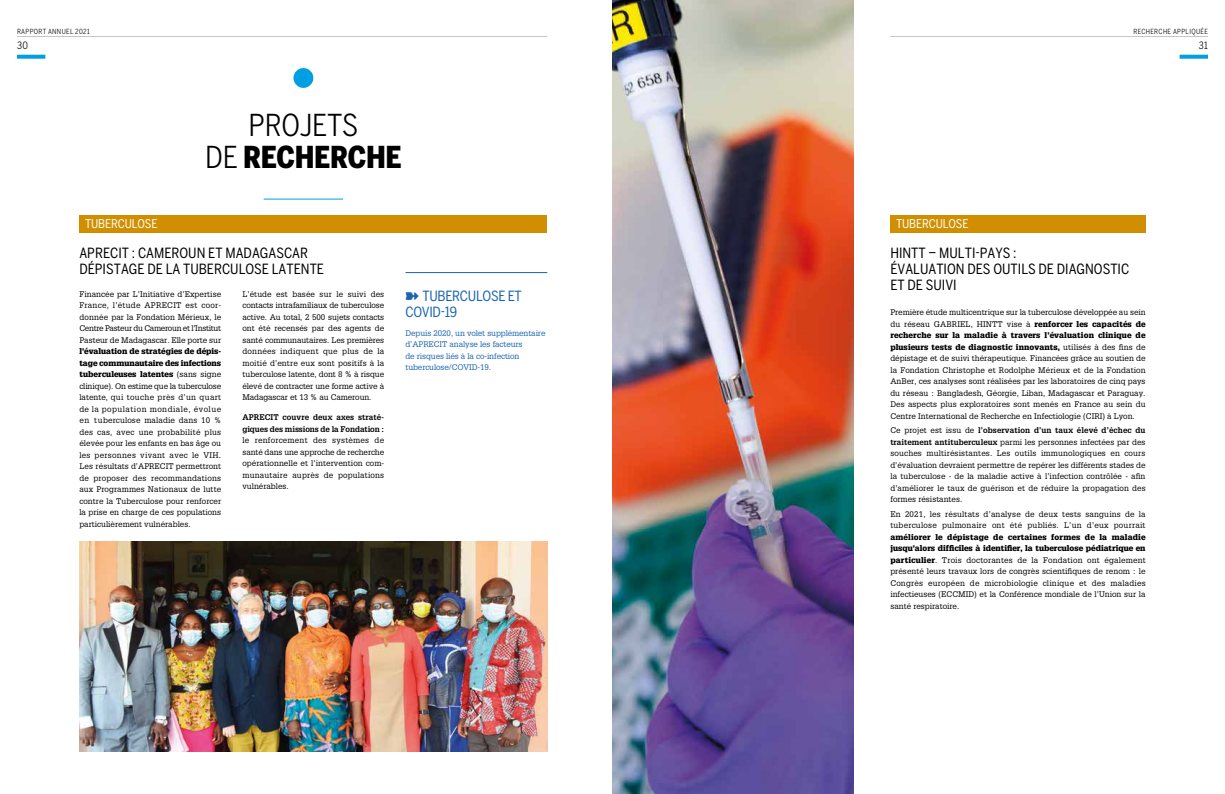
<style>
.page{position:relative;width:1225px;height:794px;background:#fff}
.page>*{position:absolute;margin:0;border:0;box-sizing:border-box;transform-origin:0 0}
.t1{font:30px/32px "Benton Sans Condensed";letter-spacing:-.01em;color:#000;text-align:center}
.t2{font:14px/16px "Benton Sans Condensed";color:#000}
.t3{font:14px/16px "Benton Sans Condensed";letter-spacing:-.02em;color:#1a64ae}
.t4{font:12px "Benton Sans Condensed";letter-spacing:-.01em;color:#fff}
.t5{font:10px "Benton Sans Condensed";color:#000}
.t6{font:8px/11.5px "Glypha LT Std";color:#000;text-align:justify}
.t7{font:8px/11.5px "Glypha LT Std";letter-spacing:-.01em;color:#1a64ae}
.t8{font:8px/11.5px "Glypha LT Std";letter-spacing:.025em;color:#000}
.t9{font:700 8px/11.5px "Glypha LT Std";letter-spacing:-.01em;color:#000}
.t10{font:7px "Benton Sans Condensed";letter-spacing:.05em;color:#000}
.s1{font-weight:900}
.s2{font-weight:700}
</style>
<div class="page">
<svg style="left:17px;top:55px;width:28px;height:4px"></svg>
<hr style="left:890px;top:36px;width:318px;height:1px;background:#c6c6c6">
<svg style="left:1179px;top:55px;width:29px;height:4px"></svg>
<div style="left:890px;top:215px;width:255px;height:17px;background:#d18f00"></div>
<hr style="left:17px;top:36px;width:530px;height:1px;background:#c6c6c6">
<div style="left:293px;top:68px;width:20px;height:20px;background:#009fe3;border-radius:50%"></div>
<hr style="left:264px;top:199px;width:79px;height:1px;background:#009fe3">
<hr style="left:405px;top:272px;width:142px;height:1px;background:#1a64ae">
<div style="left:79px;top:215px;width:468px;height:17px;background:#d18f00"></div>
<img style="left:612px;top:0;width:241px;height:794px">
<img style="left:79px;top:541px;width:468px;height:210px">
<p class="t10" style="left:17px;top:27px;width:74px">RAPPORT ANNUEL 2021</p>
<p class="t10" style="left:1133px;top:27px;width:76px">RECHERCHE APPLIQUÉE</p>
<p class="t5" style="left:1198px;top:39px;width:11px">31</p>
<p class="t5" style="left:17px;top:39px;width:13px">30</p>
<h3 class="t4" style="left:85px;top:217px;width:74px">TUBERCULOSE</h3>
<h1 class="t1" style="left:205px;top:109px;width:198px">PROJETS<br>DE <span class="s1">RECHERCHE</span></h1>
<h2 class="t2" style="left:79px;top:244px;width:246px">APRECIT : CAMEROUN ET MADAGASCAR<br>DÉPISTAGE DE LA TUBERCULOSE LATENTE</h2>
<p class="t6" style="left:79px;top:288px;width:143px">Financée par L’Initiative d’Expertise France, l’étude APRECIT est coor&shy;donnée par la Fondation Mérieux, le Centre Pasteur du Cameroun et l’Institut Pasteur de Madagascar. Elle porte sur</p>
<p class="t6" style="left:79px;top:345px;width:143px"><span class="s1">l’évaluation de stratégies de dépis&shy;tage communautaire des infections tuberculeuses latentes</span> (sans signe clinique). On estime que la tuberculose latente, qui touche près d’un quart de la population mondiale, évolue en tuberculose maladie dans 10 % des cas, avec une probabilité plus élevée pour les enfants en bas âge ou les personnes vivant avec le VIH.<br>Les résultats d’APRECIT permettront de proposer des recommandations aux Programmes Nationaux de lutte contre la Tuberculose pour renforcer la prise en charge de ces populations particulièrement vulnérables.</p>
<p class="t6" style="left:242px;top:288px;width:143px">L’étude est basée sur le suivi des contacts intrafamiliaux de tuberculose active. Au total, 2 500 sujets contacts ont été recensés par des agents de santé communautaires. Les premières données indiquent que plus de la moitié d’entre eux sont positifs à la tuberculose latente, dont 8 % à risque élevé de contracter une forme active à Madagascar et 13 % au Cameroun.</p>
<p class="t9" style="left:242px;top:411px;width:143px">APRECIT couvre deux axes straté&shy;giques des missions de la Fondation :</p>
<p class="t6" style="left:242px;top:434px;width:143px">le renforcement des systèmes de santé dans une approche de recherche opérationnelle et l’intervention com&shy;munautaire auprès de populations vulnérables.</p>
<h2 class="t3" style="left:405px;top:288px;width:118px">➽ TUBERCULOSE ET<br>COVID-19</h2>
<p class="t7" style="left:405px;top:327px;width:141px">Depuis 2020, un volet supplémentaire d’APRECIT analyse les facteurs<br>de risques liés à la co-infection tuberculose/COVID-19.</p>
<h3 class="t4" style="left:896px;top:217px;width:74px">TUBERCULOSE</h3>
<h2 class="t2" style="left:890px;top:244px;width:240px">HINTT – MULTI-PAYS :<br>ÉVALUATION DES OUTILS DE DIAGNOSTIC<br>ET DE SUIVI</h2>
<p class="t6" style="left:890px;top:307px;width:257px">Première étude multicentrique sur la tuberculose développée au sein du réseau GABRIEL, HINTT vise à <span class="s1">renforcer les capacités de recherche sur la maladie à travers l’évaluation clinique de plusieurs tests de diagnostic innovants,</span> utilisés à des fins de dépistage et de suivi thérapeutique. Financées grâce au soutien de la Fondation Christophe et Rodolphe Mérieux et de la Fondation AnBer, ces analyses sont réalisées par les laboratoires de cinq pays du réseau : Bangladesh, Géorgie, Liban, Madagascar et Paraguay.<br>Des aspects plus exploratoires sont menés en France au sein du Centre International de Recherche en Infectiologie (CIRI) à Lyon.</p>
<p class="t6" style="left:890px;top:424px;width:257px">Ce projet est issu de <span class="s2">l’observation d’un taux élevé d’échec du traitement antituberculeux</span> parmi les personnes infectées par des souches multirésistantes. Les outils immunologiques en cours d’évaluation devraient permettre de repérer les différents stades de la tuberculose - de la maladie active à l’infection contrôlée - afin d’améliorer le taux de guérison et de réduire la propagation des formes résistantes.</p>
<p class="t8" style="left:890px;top:508px;width:257px">En 2021, les résultats d’analyse de deux tests sanguins de la tuberculose pulmonaire ont été publiés. L’un d’eux pourrait</p>
<p class="t6" style="left:890px;top:531px;width:257px"><span class="s1">améliorer le dépistage de certaines formes de la maladie jusqu’alors difficiles à identifier, la tuberculose pédiatrique en particulier</span>. Trois doctorantes de la Fondation ont également présenté leurs travaux lors de congrès scientifiques de renom : le Congrès européen de microbiologie clinique et des maladies infectieuses (ECCMID) et la Conférence mondiale de l’Union sur la santé respiratoire.</p>
</div>
